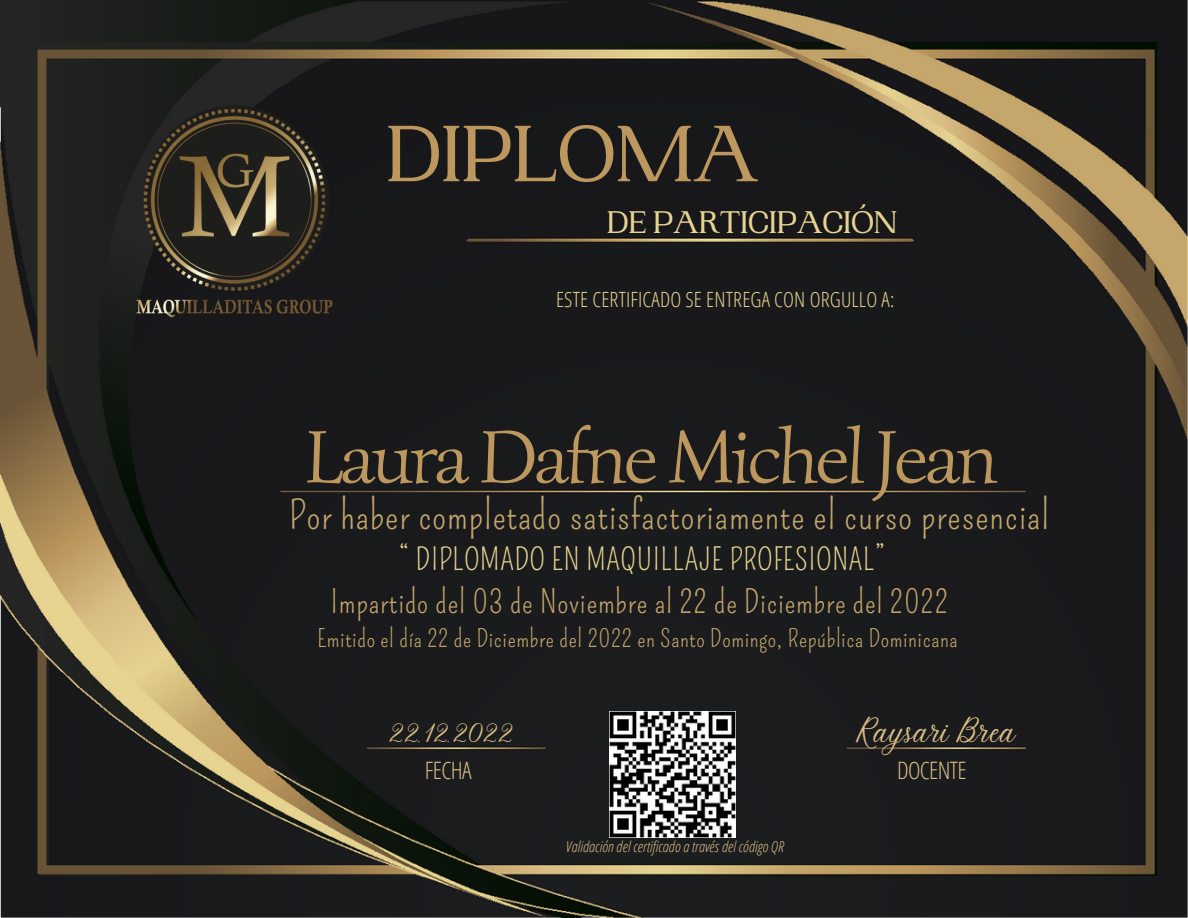
<style>
.page{position:relative;width:1188px;height:918px;background:#fff}
.page>*{position:absolute;margin:0;border:0;box-sizing:border-box;transform-origin:0 0}
.t1{font:500 84px "PP Woodland";letter-spacing:-.025em;color:#bc975e}
.t2{font:76.2px "Simonetta";letter-spacing:-.04em;color:#bc975e}
.t3{font:39px "Pompiere";letter-spacing:.025em;color:#c5a76c}
.t4{font:36px "Stoic";letter-spacing:.03em;color:#d9be85}
.t5{font:500 33px "PP Woodland";letter-spacing:-.025em;color:#e7d491}
.t6{font:31.5px "Pompiere";letter-spacing:.025em;color:#c5a76c}
.t7{font:30px "Pompiere";letter-spacing:.025em;color:#e7d491}
.t8{font:27px "Stoic";letter-spacing:.03em;color:#d9be85}
.t9{font:24px "Pompiere";letter-spacing:.025em;color:#c5a76c}
.t10{font:300 24px "Open Sans Condensed";letter-spacing:-.025em;color:#d9be85}
.t11{font:300 21px "Open Sans Condensed";letter-spacing:.01em;color:#e7d491}
.t12{font:italic 300 15px "Open Sans Condensed";letter-spacing:.01em;color:#d9be85}
</style>
<div class="page">
<img style="left:0;top:0;width:1188px;height:918px">
<img style="left:100px;top:102px;width:270px;height:216px">
<img style="left:609px;top:712px;width:126px;height:126px">
<h1 class="t1" style="left:385px;top:106px;width:376px">DIPLOMA</h1>
<h3 class="t5" style="left:607px;top:203px;width:293px">DE PARTICIPACIÓN</h3>
<p class="t11" style="left:556px;top:284px;width:340px">ESTE CERTIFICADO SE ENTREGA CON ORGULLO A:</p>
<h2 class="t2" style="left:305px;top:409px;width:695px">Laura Dafne Michel Jean</h2>
<h3 class="t3" style="left:289px;top:493px;width:761px">Por haber completado satisfactoriamente el curso presencial</h3>
<p class="t7" style="left:399px;top:542px;width:487px">“ DIPLOMADO EN MAQUILLAJE PROFESIONAL”</p>
<h3 class="t6" style="left:331px;top:583px;width:619px">Impartido del 03 de Noviembre al 22 de Diciembre del 2022</h3>
<p class="t9" style="left:317px;top:625px;width:642px">Emitido el día 22 de Diciembre del 2022 en Santo Domingo, República Dominicana</p>
<p class="t8" style="left:388px;top:720px;width:125px">22.12.2022</p>
<h3 class="t4" style="left:858px;top:713px;width:158px">Raysari Brea</h3>
<p class="t10" style="left:425px;top:753px;width:48px">FECHA</p>
<p class="t10" style="left:897px;top:753px;width:71px">DOCENTE</p>
<p class="t12" style="left:566px;top:836px;width:219px">Validación del certificado a través del código QR</p>
</div>
